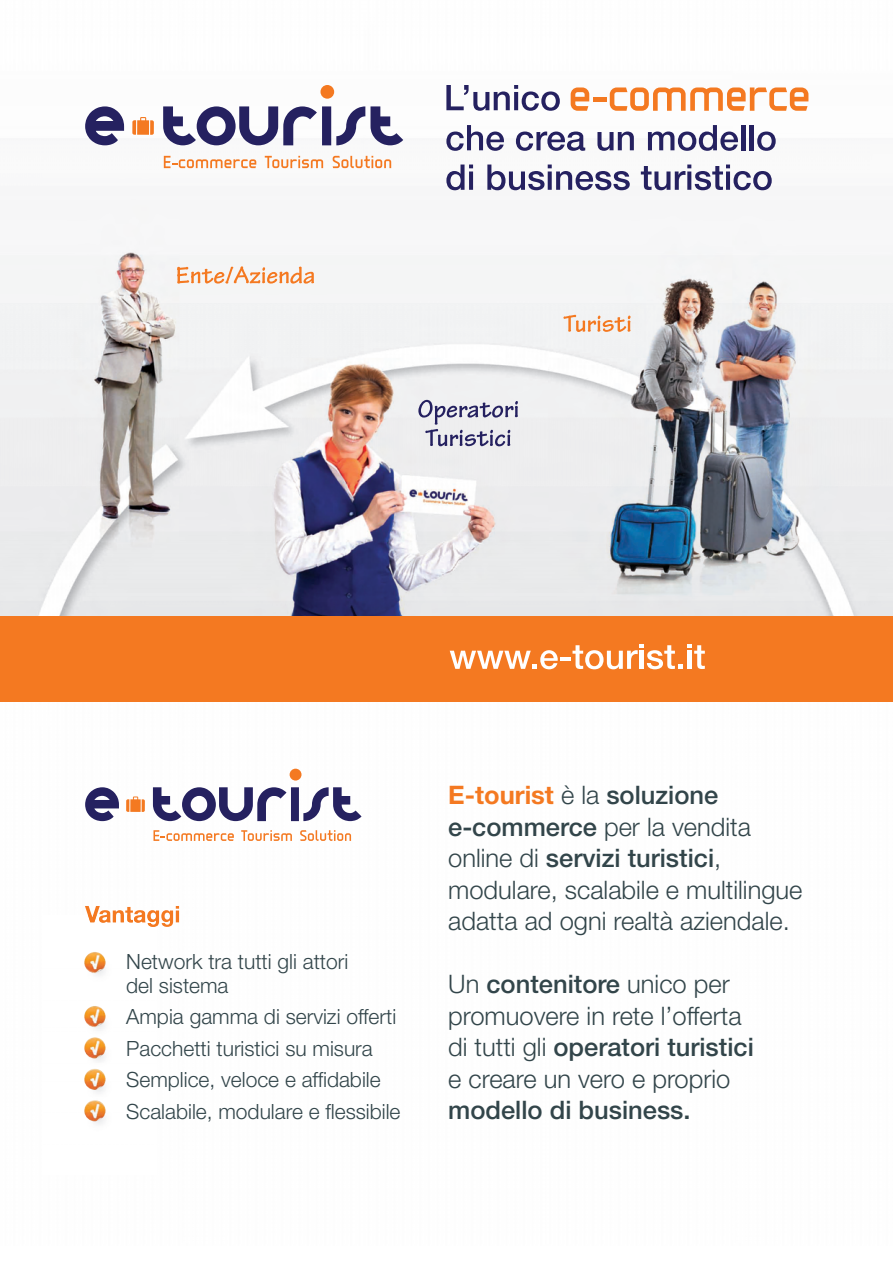
<style>
.page{position:relative;width:893px;height:1263px;background:#fff}
.page>*{position:absolute;margin:0;border:0;box-sizing:border-box;transform-origin:0 0}
.t1{font:300 25.5px/31.5px "Helvetica Neue LT Std";color:#32454a}
.t2{font:500 25.5px "Helvetica Neue LT Std";color:#32454a}
.t3{font:300 21px/31.5px "Helvetica Neue LT Std";color:#32454a}
.s1{font-weight:700;color:#f47921}
.s2{font-weight:500}
</style>
<div class="page">
<img style="left:0;top:85px;width:893px;height:837px">
<svg style="left:132px;top:117px;width:22px;height:18px"></svg>
<svg style="left:85px;top:106px;width:39px;height:39px"></svg>
<svg style="left:163px;top:106px;width:240px;height:39px"></svg>
<div style="left:320px;top:85px;width:14px;height:14px;background:#f47921;border-radius:50%"></div>
<svg style="left:164px;top:156px;width:92px;height:12px"></svg>
<svg style="left:265px;top:156px;width:58px;height:12px"></svg>
<svg style="left:333px;top:156px;width:58px;height:12px"></svg>
<svg style="left:446px;top:85px;width:114px;height:26px"></svg>
<svg style="left:571px;top:87px;width:18px;height:24px"></svg>
<hr style="left:592px;top:97px;width:14px;height:4px;background:#f47921">
<svg style="left:610px;top:87px;width:198px;height:24px"></svg>
<svg style="left:446px;top:125px;width:59px;height:26px"></svg>
<svg style="left:516px;top:132px;width:69px;height:19px"></svg>
<svg style="left:597px;top:132px;width:37px;height:19px"></svg>
<svg style="left:648px;top:125px;width:91px;height:26px"></svg>
<hr style="left:741px;top:125px;width:4px;height:25px;background:#252160">
<hr style="left:750px;top:125px;width:4px;height:25px;background:#252160">
<svg style="left:757px;top:132px;width:19px;height:19px"></svg>
<svg style="left:446px;top:165px;width:27px;height:25px"></svg>
<svg style="left:487px;top:165px;width:143px;height:25px"></svg>
<svg style="left:641px;top:165px;width:131px;height:25px"></svg>
<div style="left:0;top:616px;width:893px;height:85px;background:#f47921"></div>
<svg style="left:450px;top:650px;width:108px;height:19px"></svg>
<hr style="left:560px;top:657px;width:10px;height:4px;background:#fff">
<svg style="left:572px;top:644px;width:133px;height:25px"></svg>
<svg style="left:126px;top:796px;width:19px;height:16px"></svg>
<svg style="left:85px;top:787px;width:34px;height:34px"></svg>
<svg style="left:153px;top:787px;width:209px;height:34px"></svg>
<div style="left:290px;top:769px;width:11px;height:11px;background:#f47921;border-radius:50%"></div>
<svg style="left:153px;top:830px;width:81px;height:11px"></svg>
<svg style="left:241px;top:830px;width:51px;height:11px"></svg>
<svg style="left:300px;top:830px;width:51px;height:11px"></svg>
<svg style="left:177px;top:266px;width:137px;height:18px"></svg>
<svg style="left:563px;top:315px;width:67px;height:17px"></svg>
<svg style="left:418px;top:400px;width:100px;height:46px"></svg>
<img style="left:42px;top:915px;width:43px;height:7px">
<svg style="left:85px;top:906px;width:94px;height:21px"></svg>
<img style="left:84px;top:952px;width:22px;height:169px">
<p class="t3" style="left:126px;top:949px;width:224px;line-height:24px">Network tra tutti gli attori del sistema</p>
<p class="t3" style="left:126px;top:1000px;width:276px">Ampia gamma di servizi offerti<br>Pacchetti turistici su misura<br>Semplice, veloce e affidabile<br>Scalabile, modulare e flessibile</p>
<p class="t1" style="left:448px;top:779px;width:356px"><span class="s1">E-tourist</span> è la <span class="s2">soluzione e-commerce</span> per la vendita online di <span class="s2">servizi turistici</span>, modulare, scalabile e multilingue adatta ad ogni realtà aziendale.</p>
<p class="t1" style="left:448px;top:968px;width:307px">Un <span class="s2">contenitore</span> unico per promuovere in rete l’offerta di tutti gli <span class="s2">operatori turistici </span>e creare un vero e proprio</p>
<p class="t2" style="left:448px;top:1095px;width:244px">modello di business.</p>
</div>
